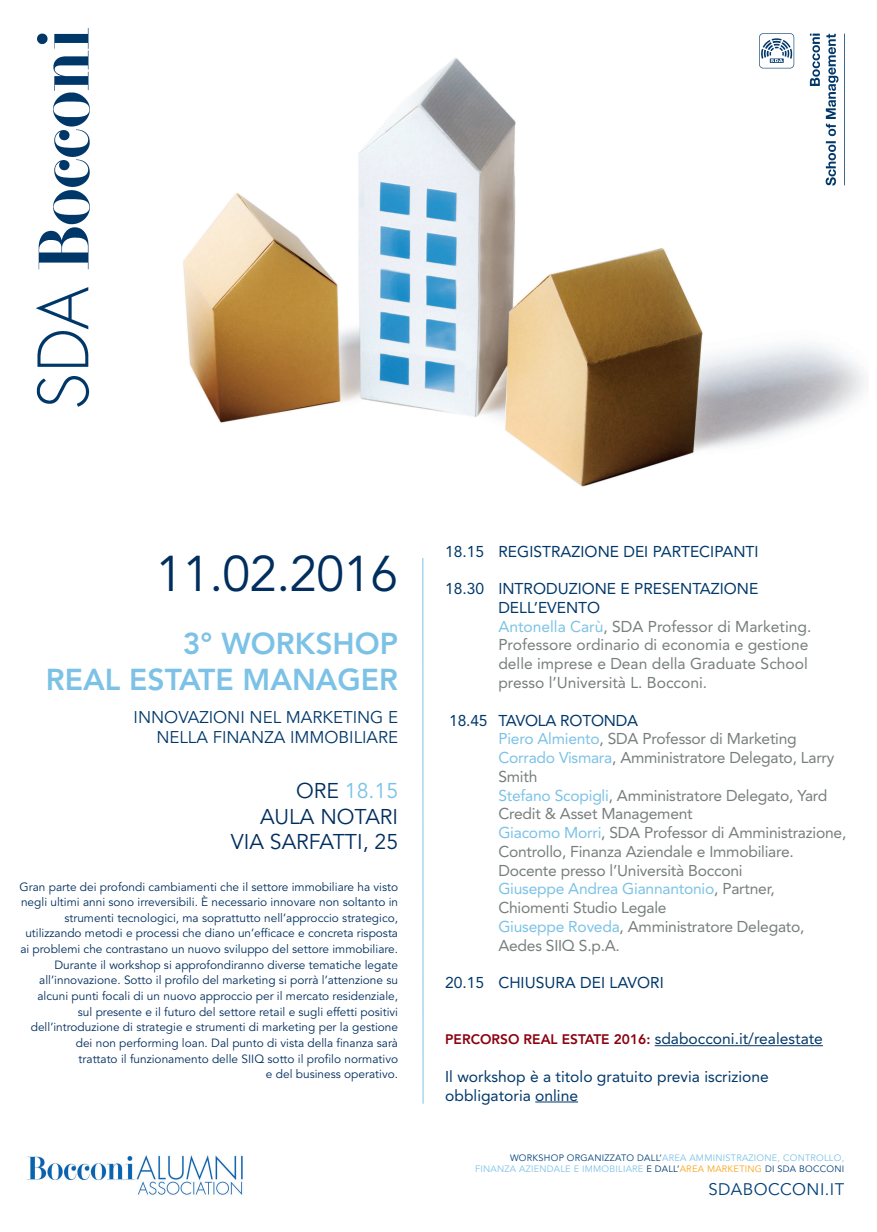
<style>
.page{position:relative;width:877px;height:1232px;background:#fff}
.page>*{position:absolute;margin:0;border:0;box-sizing:border-box;transform-origin:0 0}
.t1{font:49.81px "Avenir";letter-spacing:-.015em;color:#002e5e}
.t2{font:800 30px/35.6px "Avenir";color:#7cc2e6;text-align:right}
.t3{font:21.25px/25.6px "Avenir";color:#002e5e;text-align:right}
.t4{font:16.88px/20.6px "Avenir";color:#00386a;text-align:right}
.t5{font:16.69px "Avenir";letter-spacing:.025em;color:#013f77}
.t6{font:15.62px/18.8px "Avenir";letter-spacing:-.015em;color:#777e7d}
.t7{font:15.62px/18.8px "Avenir";color:#00386a}
.t8{font:11.88px/15.6px "Avenir";color:#002e5e;text-align:right}
.t9{font:9.19px/10.6px "Avenir";letter-spacing:.025em;color:#7cc2e6;text-align:right}
.s1{color:#7cc2e6}
.s2{color:#00386a}
.s3{font-weight:800;font-size:13.75px;color:#8b0110}
.s4{color:#013f77}
.s5{color:#f9a51b}
</style>
<div class="page">
<svg style="left:422px;top:558px;width:2px;height:546px"></svg>
<img style="left:183px;top:58px;width:683px;height:429px">
<img style="left:36px;top:28px;width:54px;height:379px">
<img style="left:752px;top:33px;width:113px;height:175px">
<hr style="left:655px;top:1045px;width:168px;height:1px;background:#00386a">
<hr style="left:535px;top:1101px;width:43px;height:1px;background:#00386a">
<img style="left:27px;top:1155px;width:216px;height:40px">
<h1 class="t1" style="left:156px;top:544px;width:244px">11.02.2016</h1>
<h2 class="t2" style="left:46px;top:625px;width:354px">3° WORKSHOP<br>REAL ESTATE MANAGER</h2>
<h3 class="t4" style="left:134px;top:707px;width:266px">INNOVAZIONI NEL MARKETING E<br>NELLA FINANZA IMMOBILIARE</h3>
<h3 class="t3" style="left:231px;top:778px;width:169px">ORE <span class="s1">18.15<br></span>AULA NOTARI<br>VIA SARFATTI, 25</h3>
<p class="t8" style="left:20px;top:878px;width:380px">Gran parte dei profondi cambiamenti che il settore immobiliare ha visto negli ultimi anni sono irreversibili. È necessario innovare non soltanto in strumenti tecnologici, ma soprattutto nell’approccio strategico, utilizzando metodi e processi che diano un’efficace e concreta risposta ai problemi che contrastano un nuovo sviluppo del settore immobiliare.<br>Durante il workshop si approfondiranno diverse tematiche legate all’innovazione. Sotto il profilo del marketing si porrà l’attenzione su alcuni punti focali di un nuovo approccio per il mercato residenziale,<br>sul presente e il futuro del settore retail e sugli effetti positivi dell’introduzione di strategie e strumenti di marketing per la gestione dei non performing loan. Dal punto di vista della finanza sarà<br>trattato il funzionamento delle SIIQ sotto il profilo normativo<br>e del business operativo.</p>
<h3 class="t7" style="left:445px;top:541px;width:315px">18.15 REGISTRAZIONE DEI PARTECIPANTI</h3>
<h3 class="t6" style="left:498px;top:579px;width:314px;text-indent:-53px"><span class="s2">18.30 INTRODUZIONE E PRESENTAZIONE DELL’EVENTO<br></span><span class="s1">Antonella Carù</span>, SDA Professor di Marketing.<br>Professore ordinario di economia e gestione delle imprese e Dean della Graduate School presso l’Università L. Bocconi.</h3>
<p class="t6" style="left:498px;top:710px;width:349px;text-indent:-49px"><span class="s2">18.45 TAVOLA ROTONDA<br></span><span class="s1">Piero Almiento</span>, SDA Professor di Marketing <span class="s1">Corrado Vismara</span>, Amministratore Delegato, Larry Smith<br><span class="s1">Stefano Scopigli</span>, Amministratore Delegato, Yard Credit &amp; Asset Management<br><span class="s1">Giacomo Morri</span>, SDA Professor di Amministrazione, Controllo, Finanza Aziendale e Immobiliare.<br>Docente presso l’Università Bocconi<br><span class="s1">Giuseppe Andrea Giannantonio</span>, Partner, Chiomenti Studio Legale<br><span class="s1">Giuseppe Roveda</span>, Amministratore Delegato, Aedes SIIQ S.p.A.</p>
<h3 class="t7" style="left:445px;top:972px;width:220px">20.15 CHIUSURA DEI LAVORI</h3>
<h3 class="t7" style="left:445px;top:1029px;width:379px"><span class="s3">PERCORSO REAL ESTATE 2016:</span> sdabocconi.it/realestate</h3>
<h3 class="t7" style="left:445px;top:1066px;width:325px">Il workshop è a titolo gratuito previa iscrizione obbligatoria online</h3>
<p class="t9" style="left:475px;top:1152px;width:370px"><span class="s4">WORKSHOP ORGANIZZATO DALL’</span>AREA AMMINISTRAZIONE, CONTROLLO,<br>FINANZA AZIENDALE E IMMOBILIARE <span class="s2">E DALL’</span><span class="s5">AREA MARKETING</span> <span class="s4">DI SDA BOCCONI</span></p>
<h3 class="t5" style="left:708px;top:1178px;width:137px">SDABOCCONI.IT</h3>
</div>
